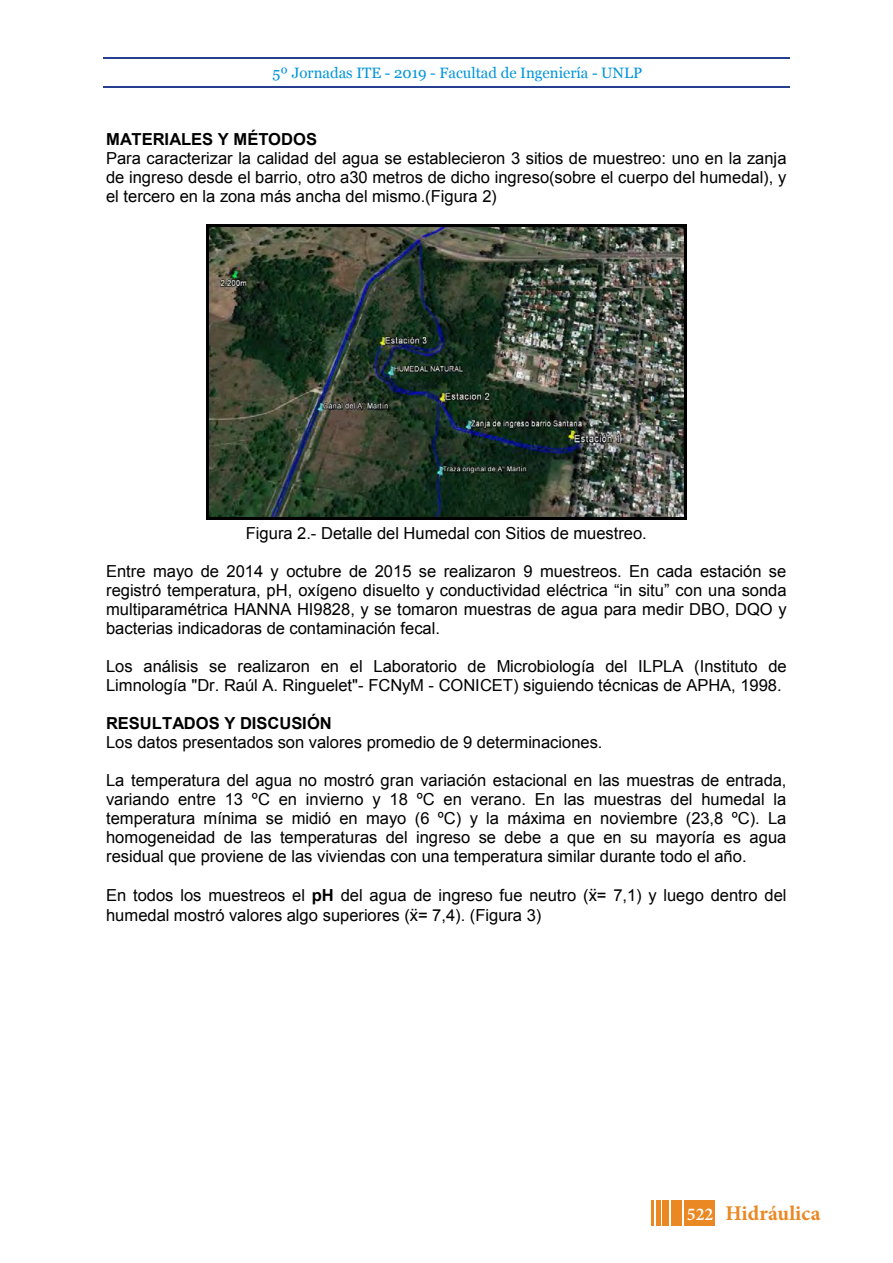
<style>
.page{position:relative;width:893px;height:1263px;background:#fff}
.page>*{position:absolute;margin:0;border:0;box-sizing:border-box;transform-origin:0 0}
.t1{font:700 21px "Minion Pro";letter-spacing:.005em;color:#ea8823}
.t2{font:16.5px/18.9px "Arial";color:#000}
.t3{font:15px "Georgia";color:#0095d9}
.s1{font-weight:700}
.s2{font-family:"Tahoma"}
.s3{font-weight:600;font-size:18px;color:#fff}
</style>
<div class="page">
<div style="left:684px;top:1200px;width:31px;height:26px;background:#ea8823"></div>
<div style="left:671px;top:1200px;width:11px;height:26px;background:#ea8823"></div>
<div style="left:663px;top:1200px;width:6px;height:26px;background:#ea8823"></div>
<hr style="left:656px;top:1200px;width:4px;height:26px;background:#ea8823">
<hr style="left:652px;top:1200px;width:2px;height:26px;background:#ea8823">
<hr style="left:103px;top:57px;width:687px;height:1px;background:#253f8e">
<hr style="left:103px;top:87px;width:687px;height:1px;background:#253f8e">
<img style="left:209px;top:227px;width:475px;height:290px">
<hr style="left:209px;top:224px;width:475px;height:3px;background:#000">
<hr style="left:207px;top:227px;width:2px;height:290px;background:#000">
<hr style="left:684px;top:227px;width:2px;height:290px;background:#000">
<hr style="left:209px;top:517px;width:475px;height:2px;background:#000">
<p class="t3" style="left:273px;top:64px;width:371px">5º Jornadas ITE - 2019 - Facultad de Ingeniería - UNLP</p>
<p class="t2" style="left:106px;top:129px;width:682px"><span class="s1">MATERIALES Y MÉTODOS<br></span>Para caracterizar la calidad del agua se establecieron 3 sitios de muestreo: uno en la zanja de ingreso desde el barrio, otro a30 metros de dicho ingreso(sobre el cuerpo del humedal), y el tercero en la zona más ancha del mismo.(Figura 2)</p>
<p class="t2" style="left:246px;top:524px;width:402px">Figura 2.- Detalle del Humedal con Sitios de muestreo.</p>
<p class="t2" style="left:106px;top:562px;width:682px;text-align:justify">Entre mayo de 2014 y octubre de 2015 se realizaron 9 muestreos. En cada estación se registró temperatura, pH, oxígeno disuelto y conductividad eléctrica “in situ” con una sonda multiparamétrica HANNA HI9828, y se tomaron muestras de agua para medir DBO, DQO y bacterias indicadoras de contaminación fecal.</p>
<p class="t2" style="left:106px;top:657px;width:682px">Los análisis se realizaron en el Laboratorio de Microbiología del ILPLA (Instituto de<br>Limnología "Dr. Raúl A. Ringuelet"- FCNyM - CONICET) siguiendo técnicas de APHA, 1998.</p>
<p class="t2" style="left:106px;top:713px;width:498px"><span class="s1">RESULTADOS Y DISCUSIÓN<br></span>Los datos presentados son valores promedio de 9 determinaciones.</p>
<p class="t2" style="left:106px;top:771px;width:682px;text-align:justify">La temperatura del agua no mostró gran variación estacional en las muestras de entrada, variando entre 13 ºC en invierno y 18 ºC en verano. En las muestras del humedal la temperatura mínima se midió en mayo (6 ºC) y la máxima en noviembre (23,8 ºC). La homogeneidad de las temperaturas del ingreso se debe a que en su mayoría es agua residual que proviene de las viviendas con una temperatura similar durante todo el año.</p>
<p class="t2" style="left:106px;top:885px;width:682px;line-height:20.1px">En todos los muestreos el <span class="s1">pH</span> del agua de ingreso fue neutro (<span class="s2">ẍ</span>= 7,1) y luego dentro del humedal mostró valores algo superiores (<span class="s2">ẍ</span>= 7,4). (Figura 3)</p>
<p class="t1" style="left:687px;top:1198px;width:135px"><span class="s3">522</span> Hidráulica</p>
</div>
